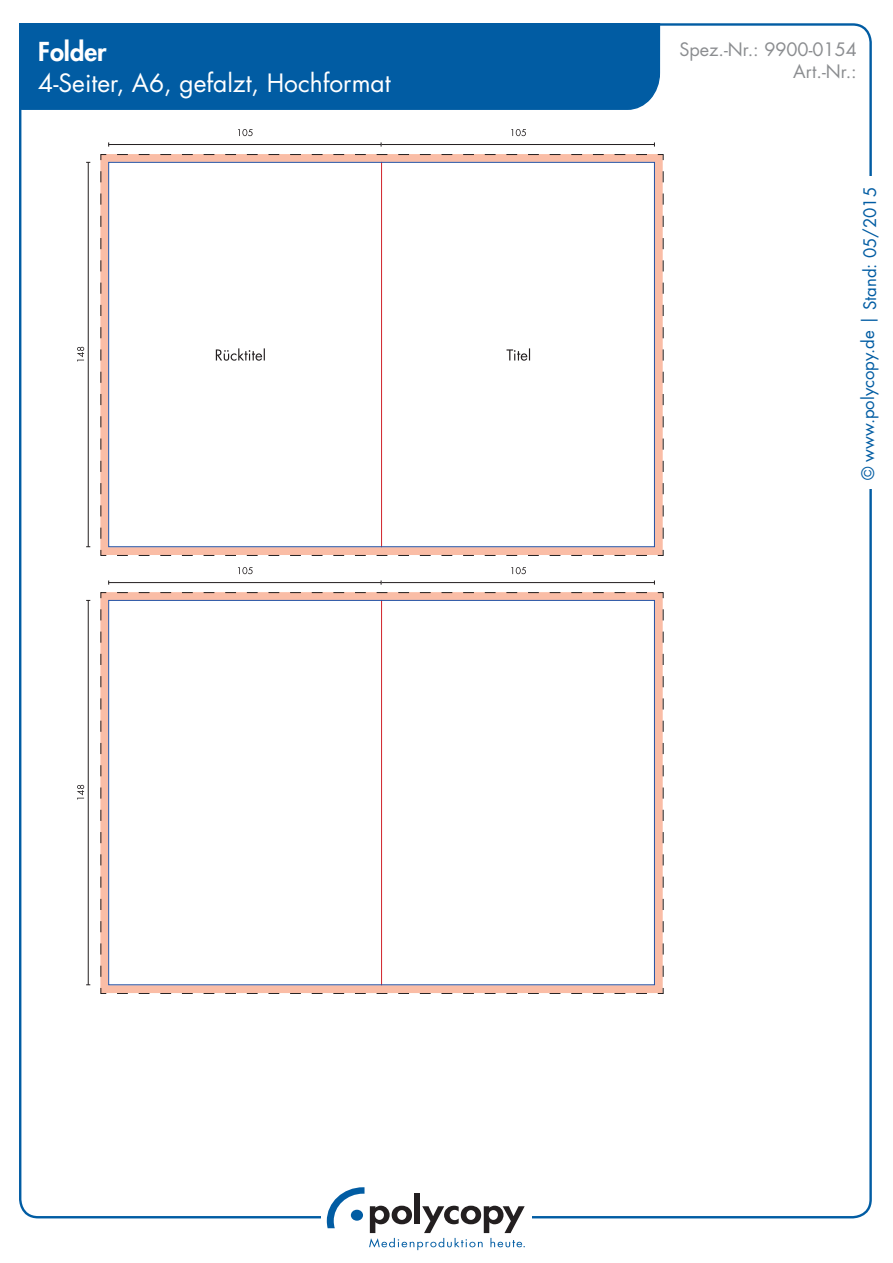
<style>
.page{position:relative;width:893px;height:1263px;background:#fff}
.page>*{position:absolute;margin:0;border:0;box-sizing:border-box;transform-origin:0 0}
.t1{font:800 25.35px "Futura LT";color:#fff}
.t2{font:24.6px "Futura LT";color:#fff}
.t3{font:18px/21.6px "Futura LT";color:#8b8d90;text-align:right}
.t4{font:16.8px "Futura LT";color:#015ca3}
</style>
<div class="page">
<svg style="left:100px;top:154px;width:564px;height:402px"></svg>
<hr style="left:381px;top:162px;width:1px;height:385px;background:#d1232a">
<svg style="left:506px;top:348px;width:24px;height:13px"></svg>
<svg style="left:216px;top:348px;width:49px;height:13px"></svg>
<svg style="left:238px;top:129px;width:15px;height:7px"></svg>
<svg style="left:77px;top:347px;width:7px;height:15px"></svg>
<svg style="left:511px;top:129px;width:15px;height:7px"></svg>
<hr style="left:109px;top:144px;width:272px;height:1px;background:#231f20">
<hr style="left:88px;top:162px;width:1px;height:385px;background:#231f20">
<hr style="left:382px;top:144px;width:272px;height:1px;background:#231f20">
<svg style="left:100px;top:592px;width:564px;height:402px"></svg>
<hr style="left:381px;top:600px;width:1px;height:385px;background:#d1232a">
<svg style="left:238px;top:567px;width:15px;height:7px"></svg>
<svg style="left:77px;top:785px;width:7px;height:15px"></svg>
<svg style="left:511px;top:567px;width:15px;height:7px"></svg>
<hr style="left:109px;top:582px;width:272px;height:1px;background:#231f20">
<hr style="left:88px;top:600px;width:1px;height:385px;background:#231f20">
<hr style="left:382px;top:582px;width:272px;height:1px;background:#231f20">
<div style="left:19px;top:24px;width:642px;height:87px;background:#015ca3"></div>
<svg style="left:327px;top:1187px;width:198px;height:63px"></svg>
<h1 class="t1" style="left:38px;top:34px;width:70px">Folder</h1>
<h2 class="t2" style="left:38px;top:67px;width:354px">4-Seiter, A6, gefalzt, Hochformat</h2>
<p class="t3" style="left:679px;top:39px;width:179px">Spez.-Nr.: 9900-0154<br>Art.-Nr.:</p>
<p class="t4" style="left:857px;top:480px;width:295px;rotate:-90deg">© www.polycopy.de | Stand: 05/2015</p>
</div>
